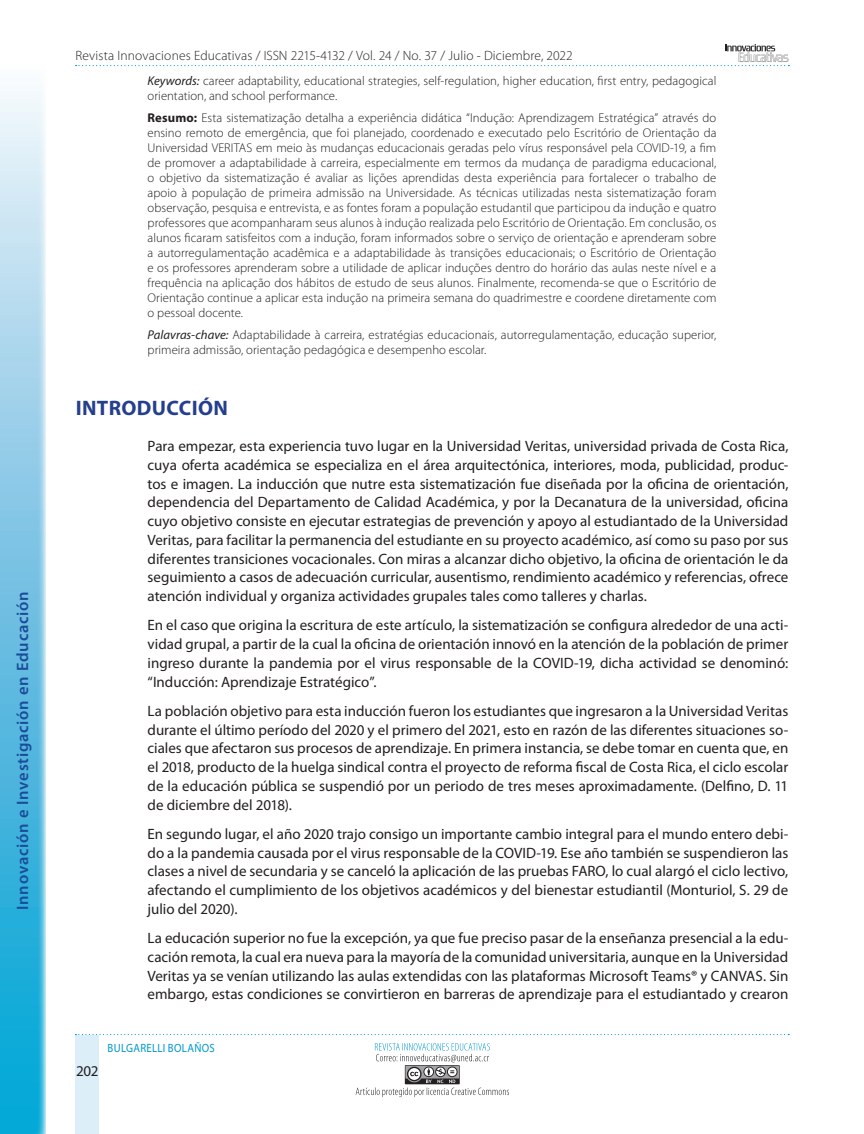
<style>
.page{position:relative;width:864px;height:1134px;background:#fff}
.page>*{position:absolute;margin:0;border:0;box-sizing:border-box;transform-origin:0 0}
.t1{font:700 21px "Myriad Pro";letter-spacing:.015em;color:#253f8e}
.t2{font:600 16.5px "Myriad Pro";letter-spacing:.045em;color:#1a4c99}
.t3{font:15px/18.8px "Myriad Pro";color:#231f20;text-align:justify}
.t4{font:300 13.5px "Myriad Pro";letter-spacing:.01em;color:#231f20}
.t5{font:300 12.75px/15px "Myriad Pro";letter-spacing:.005em;color:#231f20}
.t6{font:12px "Myriad Pro";letter-spacing:.025em;color:#0097ce;scale:.9 1}
.s1{font-weight:400;font-style:italic}
.s2{font-weight:700}
</style>
<div class="page">
<svg style="left:76px;top:44px;width:713px;height:22px"></svg>
<div style="left:76px;top:1035px;width:23px;height:99px;background:#dceef7"></div>
<svg style="left:75px;top:1034px;width:714px;height:1px"></svg>
<svg style="left:356px;top:1043px;width:153px;height:54px"></svg>
<svg style="left:0;top:91px;width:46px;height:1043px;background:#78c7e5"></svg>
<p class="t2" style="left:13px;top:910px;width:320px;rotate:-90deg">Innovación e Investigación en Educación</p>
<p class="t4" style="left:76px;top:48px;width:499px">Revista Innovaciones Educativas / ISSN 2215-4132 / Vol. 24 / No. 37 / Julio - Diciembre, 2022</p>
<p class="t5" style="left:148px;top:74px;width:570px"><span class="s1">Keywords:</span> career adaptability, educational strategies, self-regulation, higher education, first entry, pedagogical orientation, and school performance.</p>
<p class="t5" style="left:148px;top:110px;width:570px;text-align:justify"><span class="s2">Resumo:</span> Esta sistematização detalha a experiência didática “Indução: Aprendizagem Estratégica” através do ensino remoto de emergência, que foi planejado, coordenado e executado pelo Escritório de Orientação da Universidad VERITAS em meio às mudanças educacionais geradas pelo vírus responsável pela COVID-19, a fim de promover a adaptabilidade à carreira, especialmente em termos da mudança de paradigma educacional, o objetivo da sistematização é avaliar as lições aprendidas desta experiência para fortalecer o trabalho de apoio à população de primeira admissão na Universidade. As técnicas utilizadas nesta sistematização foram observação, pesquisa e entrevista, e as fontes foram a população estudantil que participou da indução e quatro professores que acompanharam seus alunos à indução realizada pelo Escritório de Orientação. Em conclusão, os alunos ficaram satisfeitos com a indução, foram informados sobre o serviço de orientação e aprenderam sobre a autorregulamentação acadêmica e a adaptabilidade às transições educacionais; o Escritório de Orientação e os professores aprenderam sobre a utilidade de aplicar induções dentro do horário das aulas neste nível e a frequência na aplicação dos hábitos de estudo de seus alunos. Finalmente, recomenda-se que o Escritório de Orientação continue a aplicar esta indução na primeira semana do quadrimestre e coordene diretamente com o pessoal docente.</p>
<p class="t5" style="left:148px;top:327px;width:570px"><span class="s1">Palavras-chave:</span> Adaptabilidade à carreira, estratégias educacionais, autorregulamentação, educação superior, primeira admissão, orientação pedagógica e desempenho escolar.</p>
<h1 class="t1" style="left:76px;top:396px;width:154px">INTRODUCCIÓN</h1>
<p class="t3" style="left:148px;top:437px;width:642px">Para empezar, esta experiencia tuvo lugar en la Universidad Veritas, universidad privada de Costa Rica, cuya oferta académica se especializa en el área arquitectónica, interiores, moda, publicidad, produc&shy;tos e imagen. La inducción que nutre esta sistematización fue diseñada por la oficina de orientación, dependencia del Departamento de Calidad Académica, y por la Decanatura de la universidad, oficina cuyo objetivo consiste en ejecutar estrategias de prevención y apoyo al estudiantado de la Universidad Veritas, para facilitar la permanencia del estudiante en su proyecto académico, así como su paso por sus diferentes transiciones vocacionales. Con miras a alcanzar dicho objetivo, la oficina de orientación le da seguimiento a casos de adecuación curricular, ausentismo, rendimiento académico y referencias, ofrece atención individual y organiza actividades grupales tales como talleres y charlas.</p>
<p class="t3" style="left:148px;top:616px;width:642px">En el caso que origina la escritura de este artículo, la sistematización se configura alrededor de una acti&shy;vidad grupal, a partir de la cual la oficina de orientación innovó en la atención de la población de primer ingreso durante la pandemia por el virus responsable de la COVID-19, dicha actividad se denominó: “Inducción: Aprendizaje Estratégico”.</p>
<p class="t3" style="left:148px;top:702px;width:642px">La población objetivo para esta inducción fueron los estudiantes que ingresaron a la Universidad Veritas durante el último período del 2020 y el primero del 2021, esto en razón de las diferentes situaciones so&shy;ciales que afectaron sus procesos de aprendizaje. En primera instancia, se debe tomar en cuenta que, en el 2018, producto de la huelga sindical contra el proyecto de reforma fiscal de Costa Rica, el ciclo escolar de la educación pública se suspendió por un periodo de tres meses aproximadamente. (Delfino, D. 11 de diciembre del 2018).</p>
<p class="t3" style="left:148px;top:825px;width:642px">En segundo lugar, el año 2020 trajo consigo un importante cambio integral para el mundo entero debi&shy;do a la pandemia causada por el virus responsable de la COVID-19. Ese año también se suspendieron las clases a nivel de secundaria y se canceló la aplicación de las pruebas FARO, lo cual alargó el ciclo lectivo, afectando el cumplimiento de los objetivos académicos y del bienestar estudiantil (Monturiol, S. 29 de julio del 2020).</p>
<p class="t3" style="left:148px;top:929px;width:642px">La educación superior no fue la excepción, ya que fue preciso pasar de la enseñanza presencial a la edu&shy;cación remota, la cual era nueva para la mayoría de la comunidad universitaria, aunque en la Universidad Veritas ya se venían utilizando las aulas extendidas con las plataformas Microsoft Teams® y CANVAS. Sin embargo, estas condiciones se convirtieron en barreras de aprendizaje para el estudiantado y crearon</p>
<p class="t3" style="left:76px;top:1062px;width:24px">202</p>
<p class="t6" style="left:108px;top:1041px;width:121px">BULGARELLI BOLAÑOS</p>
</div>
